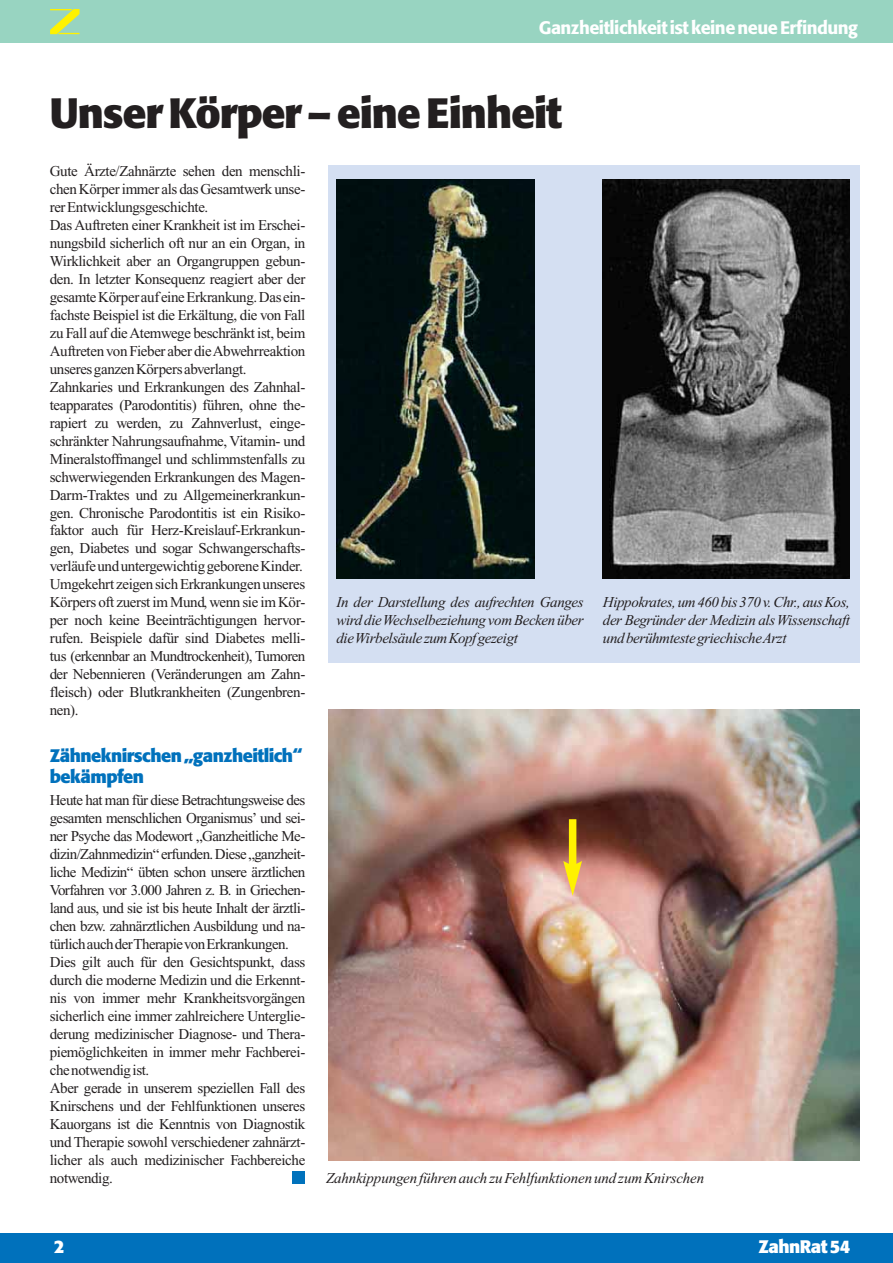
<style>
.page{position:relative;width:893px;height:1263px;background:#fff}
.page>*{position:absolute;margin:0;border:0;box-sizing:border-box;transform-origin:0 0}
.t1{font:700 42px "Formata";letter-spacing:-.025em;color:#231f20}
.t2{font:500 18px "Formata";letter-spacing:-.03em;color:#fff}
.t3{font:700 18px/21px "Formata";letter-spacing:-.03em;color:#0071bc}
.t4{font:700 18px "Formata";letter-spacing:-.03em;color:#fff}
.t5{font:15px/18px "Times New Roman";letter-spacing:-.025em;color:#231f20}
.t6{font:italic 15px/18px "Times New Roman";letter-spacing:-.025em;color:#231f20;text-align:justify}
</style>
<div class="page">
<div style="left:328px;top:165px;width:531px;height:497px;background:#d4dff2"></div>
<div style="left:0;top:0;width:893px;height:43px;background:#98d4c1"></div>
<div style="left:0;top:1233px;width:893px;height:30px;background:#0071bc"></div>
<svg style="left:50px;top:9px;width:30px;height:25px"></svg>
<div style="left:292px;top:1171px;width:13px;height:12px;background:#0072bc"></div>
<img style="left:328px;top:710px;width:531px;height:450px">
<div style="left:569px;top:819px;width:7px;height:49px;background:#fff200"></div>
<svg style="left:563px;top:861px;width:19px;height:35px"></svg>
<img style="left:336px;top:179px;width:198px;height:400px">
<img style="left:603px;top:179px;width:247px;height:400px">
<p class="t2" style="left:539px;top:19px;width:321px">Ganzheitlichkeit ist keine neue Erfindung</p>
<h1 class="t1" style="left:50px;top:94px;width:514px">Unser Körper – eine Einheit</h1>
<p class="t5" style="left:50px;top:163px;width:257px">Gute Ärzte/Zahnärzte sehen den menschli&shy;chen Körper immer als das Gesamtwerk unse&shy;rer Entwicklungsgeschichte.<br>Das Auftreten einer Krankheit ist im Erschei&shy;nungsbild sicherlich oft nur an ein Organ, in Wirklichkeit aber an Organgruppen gebun&shy;den. In letzter Konsequenz reagiert aber der gesamte Körper auf eine Erkrankung. Das ein&shy;fachste Beispiel ist die Erkältung, die von Fall zu Fall auf die Atemwege beschränkt ist, beim Auftreten von Fieber aber die Abwehrreaktion unseres ganzen Körpers abverlangt.<br>Zahnkaries und Erkrankungen des Zahnhal&shy;teapparates (Parodontitis) führen, ohne the&shy;rapiert zu werden, zu Zahnverlust, einge&shy;schränkter Nahrungsaufnahme, Vitamin- und Mineralstoffmangel und schlimmstenfalls zu schwerwiegenden Erkrankungen des Magen-Darm-Traktes und zu Allgemeinerkrankun&shy;gen. Chronische Parodontitis ist ein Risiko&shy;faktor auch für Herz-Kreislauf-Erkrankun&shy;gen, Diabetes und sogar Schwangerschafts&shy;verläufe und untergewichtig geborene Kinder.<br>Umgekehrt zeigen sich Erkrankungen unseres Körpers oft zuerst im Mund, wenn sie im Kör&shy;per noch keine Beeinträchtigungen hervor&shy;rufen. Beispiele dafür sind Diabetes melli&shy;tus (erkennbar an Mundtrockenheit), Tumoren der Nebennieren (Veränderungen am Zahn&shy;fleisch) oder Blutkrankheiten (Zungenbren&shy;nen).</p>
<p class="t3" style="left:50px;top:746px;width:254px">Zähneknirschen „ganzheitlich“ bekämpfen</p>
<p class="t5" style="left:50px;top:793px;width:257px">Heute hat man für diese Betrachtungsweise des gesamten menschlichen Organismus’ und sei&shy;ner Psyche das Modewort „Ganzheitliche Me&shy;dizin/Zahnmedizin“ erfunden. Diese „ganzheit&shy;liche Medizin“ übten schon unsere ärztlichen Vorfahren vor 3.000 Jahren z. B. in Griechen&shy;land aus, und sie ist bis heute Inhalt der ärztli&shy;chen bzw. zahnärztlichen Ausbildung und na&shy;türlich auch der Therapie von Erkrankungen.<br>Dies gilt auch für den Gesichtspunkt, dass durch die moderne Medizin und die Erkennt&shy;nis von immer mehr Krankheitsvorgängen sicherlich eine immer zahlreichere Unterglie&shy;derung medizinischer Diagnose- und Thera&shy;piemöglichkeiten in immer mehr Fachberei&shy;che notwendig ist.<br>Aber gerade in unserem speziellen Fall des Knirschens und der Fehlfunktionen unseres Kauorgans ist die Kenntnis von Diagnostik und Therapie sowohl verschiedener zahnärzt&shy;licher als auch medizinischer Fachbereiche notwendig.</p>
<p class="t6" style="left:336px;top:595px;width:249px">In der Darstellung des aufrechten Ganges wird die Wechselbeziehung vom Becken über die Wirbelsäule zum Kopf gezeigt</p>
<p class="t6" style="left:603px;top:595px;width:249px">Hippokrates, um 460 bis 370 v. Chr., aus Kos, der Begründer der Medizin als Wissenschaft und berühmteste griechische Arzt</p>
<p class="t6" style="left:326px;top:1171px;width:380px">Zahnkippungen führen auch zu Fehlfunktionen und zum Knirschen</p>
<p class="t4" style="left:54px;top:1239px;width:12px">2</p>
<p class="t4" style="left:758px;top:1239px;width:93px">ZahnRat 54</p>
</div>
